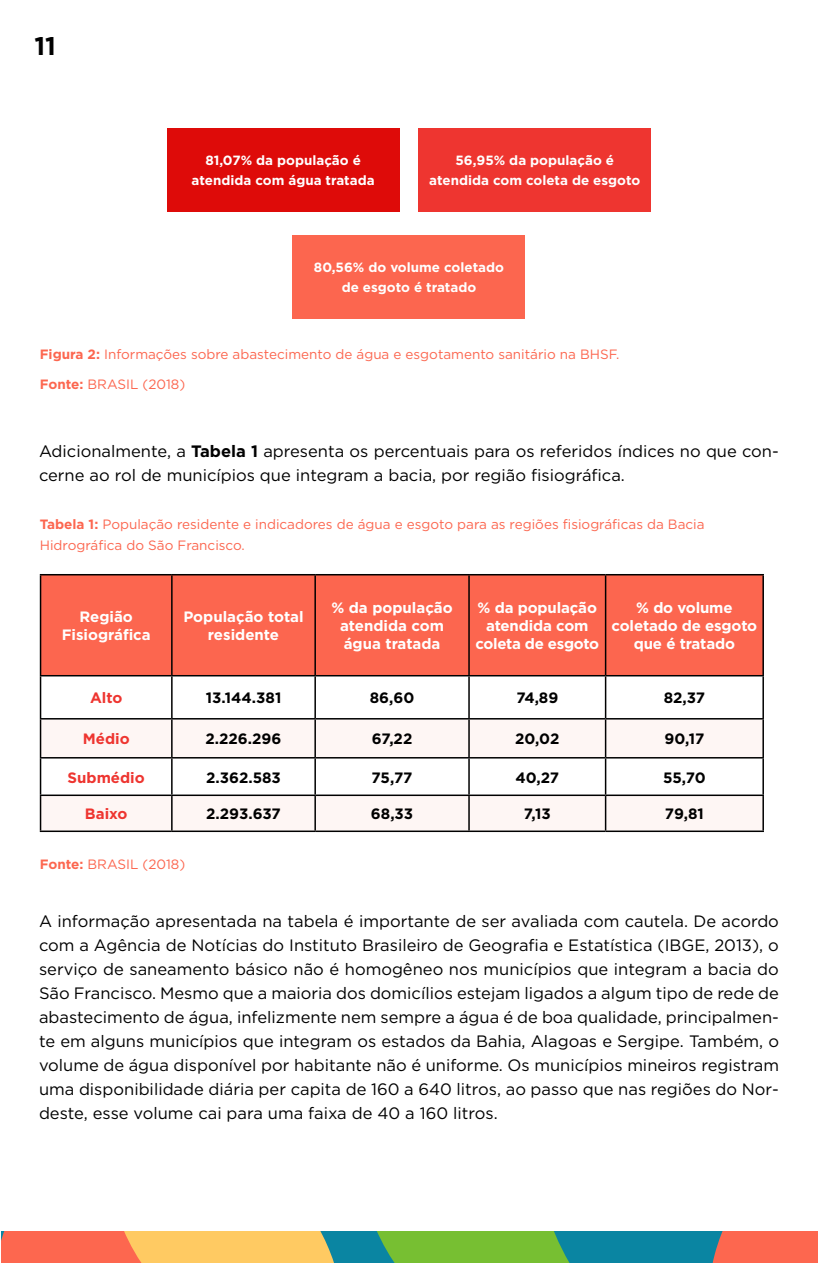
<style>
.page{position:relative;width:818px;height:1263px;background:#fff}
.page>*{position:absolute;margin:0;border:0;box-sizing:border-box;transform-origin:0 0}
.t1{font:700 25.5px "Gotham";color:#000}
.t2{font:16.5px/24px "Gotham";color:#000}
.t3{font:700 15px/18px "Gotham";letter-spacing:-.01em;color:#fff;text-align:center}
.t4{font:700 15px "Gotham";color:#000}
.t5{font:700 15px "Gotham";color:#ee3530}
.t6{font:13.5px/21px "Gotham";color:#fc664f}
.t7{font:700 13.35px/19.5px "Gotham";color:#fff;text-align:center}
.s1{font-weight:700}
</style>
<div class="page">
<div style="left:283px;top:1232px;width:251px;height:31px;background:#0a85a2"></div>
<svg style="left:1px;top:1232px;width:333px;height:31px;background:#f9a15b"></svg>
<svg style="left:377px;top:1232px;width:441px;height:31px;background:#6c9562"></svg>
<div style="left:418px;top:128px;width:233px;height:84px;background:#ee3530"></div>
<div style="left:293px;top:235px;width:232px;height:84px;background:#fc664f"></div>
<div style="left:167px;top:128px;width:232px;height:84px;background:#de0b09"></div>
<div style="left:41px;top:575px;width:721px;height:100px;background:#fc664f"></div>
<div style="left:41px;top:720px;width:721px;height:111px;background:#fef6f4"></div>
<svg style="left:41px;top:759px;width:721px;height:36px"></svg>
<hr style="left:40px;top:574px;width:132px;height:1px;background:#000">
<hr style="left:40px;top:575px;width:1px;height:100px;background:#000">
<hr style="left:172px;top:574px;width:143px;height:1px;background:#000">
<hr style="left:171px;top:575px;width:1px;height:100px;background:#000">
<hr style="left:315px;top:574px;width:154px;height:1px;background:#000">
<hr style="left:314px;top:575px;width:2px;height:100px;background:#000">
<hr style="left:469px;top:574px;width:136px;height:1px;background:#000">
<hr style="left:468px;top:575px;width:2px;height:100px;background:#000">
<hr style="left:605px;top:574px;width:159px;height:1px;background:#000">
<hr style="left:604px;top:575px;width:2px;height:100px;background:#000">
<hr style="left:762px;top:575px;width:2px;height:100px;background:#000">
<hr style="left:40px;top:675px;width:132px;height:1px;background:#000">
<hr style="left:40px;top:676px;width:1px;height:42px;background:#000">
<hr style="left:172px;top:675px;width:143px;height:1px;background:#000">
<hr style="left:171px;top:676px;width:1px;height:42px;background:#000">
<hr style="left:315px;top:675px;width:154px;height:1px;background:#000">
<hr style="left:314px;top:676px;width:2px;height:42px;background:#000">
<hr style="left:469px;top:675px;width:136px;height:1px;background:#000">
<hr style="left:468px;top:676px;width:2px;height:42px;background:#000">
<hr style="left:605px;top:675px;width:159px;height:1px;background:#000">
<hr style="left:604px;top:676px;width:2px;height:42px;background:#000">
<hr style="left:762px;top:676px;width:2px;height:42px;background:#000">
<hr style="left:40px;top:718px;width:132px;height:2px;background:#000">
<hr style="left:40px;top:720px;width:1px;height:37px;background:#000">
<hr style="left:172px;top:718px;width:143px;height:2px;background:#000">
<hr style="left:171px;top:720px;width:1px;height:37px;background:#000">
<hr style="left:315px;top:718px;width:154px;height:2px;background:#000">
<hr style="left:314px;top:720px;width:2px;height:37px;background:#000">
<hr style="left:469px;top:718px;width:136px;height:2px;background:#000">
<hr style="left:468px;top:720px;width:2px;height:37px;background:#000">
<hr style="left:605px;top:718px;width:159px;height:2px;background:#000">
<hr style="left:604px;top:720px;width:2px;height:37px;background:#000">
<hr style="left:762px;top:720px;width:2px;height:37px;background:#000">
<hr style="left:40px;top:757px;width:132px;height:2px;background:#000">
<hr style="left:40px;top:759px;width:1px;height:36px;background:#000">
<hr style="left:172px;top:757px;width:143px;height:2px;background:#000">
<hr style="left:171px;top:759px;width:1px;height:36px;background:#000">
<hr style="left:315px;top:757px;width:154px;height:2px;background:#000">
<hr style="left:314px;top:759px;width:2px;height:36px;background:#000">
<hr style="left:469px;top:757px;width:136px;height:2px;background:#000">
<hr style="left:468px;top:759px;width:2px;height:36px;background:#000">
<hr style="left:605px;top:757px;width:159px;height:2px;background:#000">
<hr style="left:604px;top:759px;width:2px;height:36px;background:#000">
<hr style="left:762px;top:759px;width:2px;height:36px;background:#000">
<hr style="left:40px;top:795px;width:132px;height:1px;background:#000">
<hr style="left:40px;top:796px;width:1px;height:35px;background:#000">
<hr style="left:172px;top:795px;width:143px;height:1px;background:#000">
<hr style="left:171px;top:796px;width:1px;height:35px;background:#000">
<hr style="left:315px;top:795px;width:154px;height:1px;background:#000">
<hr style="left:314px;top:796px;width:2px;height:35px;background:#000">
<hr style="left:469px;top:795px;width:136px;height:1px;background:#000">
<hr style="left:468px;top:796px;width:2px;height:35px;background:#000">
<hr style="left:605px;top:795px;width:159px;height:1px;background:#000">
<hr style="left:604px;top:796px;width:2px;height:35px;background:#000">
<hr style="left:762px;top:796px;width:2px;height:35px;background:#000">
<hr style="left:40px;top:831px;width:132px;height:1px;background:#000">
<hr style="left:172px;top:831px;width:143px;height:1px;background:#000">
<hr style="left:315px;top:831px;width:154px;height:1px;background:#000">
<hr style="left:469px;top:831px;width:136px;height:1px;background:#000">
<hr style="left:605px;top:831px;width:159px;height:1px;background:#000">
<h1 class="t1" style="left:34px;top:29px;width:23px">11</h1>
<p class="t7" style="left:192px;top:151px;width:184px">81,07% da população é atendida com água tratada</p>
<p class="t7" style="left:429px;top:151px;width:212px">56,95% da população é atendida com coleta de esgoto</p>
<p class="t7" style="left:314px;top:258px;width:192px">80,56% do volume coletado de esgoto é tratado</p>
<p class="t6" style="left:40px;top:343px;width:581px"><span class="s1">Figura 2:</span> Informações sobre abastecimento de água e esgotamento sanitário na BHSF.</p>
<p class="t6" style="left:40px;top:373px;width:147px"><span class="s1">Fonte:</span> BRASIL (2018)</p>
<p class="t2" style="left:39px;top:439px;width:741px">Adicionalmente, a <span class="s1">Tabela 1</span> apresenta os percentuais para os referidos índices no que con&shy;cerne ao rol de municípios que integram a bacia, por região fisiográfica.</p>
<p class="t6" style="left:40px;top:513px;width:666px"><span class="s1">Tabela 1:</span> População residente e indicadores de água e esgoto para as regiões fisiográficas da Bacia<br>Hidrográfica do São Francisco.</p>
<p class="t3" style="left:62px;top:608px;width:90px">Região<br>Fisiográfica</p>
<p class="t3" style="left:183px;top:608px;width:122px">População total residente</p>
<p class="t3" style="left:331px;top:599px;width:123px">% da população atendida com água tratada</p>
<p class="t3" style="left:475px;top:599px;width:125px">% da população atendida com coleta de esgoto</p>
<p class="t3" style="left:611px;top:599px;width:147px">% do volume coletado de esgoto que é tratado</p>
<p class="t5" style="left:90px;top:688px;width:34px">Alto</p>
<p class="t4" style="left:206px;top:688px;width:77px">13.144.381</p>
<p class="t4" style="left:370px;top:688px;width:46px">86,60</p>
<p class="t4" style="left:516px;top:688px;width:43px">74,89</p>
<p class="t4" style="left:663px;top:688px;width:43px">82,37</p>
<p class="t5" style="left:83px;top:729px;width:48px">Médio</p>
<p class="t4" style="left:206px;top:729px;width:77px">2.226.296</p>
<p class="t4" style="left:372px;top:729px;width:42px">67,22</p>
<p class="t4" style="left:515px;top:729px;width:46px">20,02</p>
<p class="t4" style="left:664px;top:729px;width:41px">90,17</p>
<p class="t5" style="left:68px;top:767px;width:79px">Submédio</p>
<p class="t4" style="left:206px;top:767px;width:76px">2.362.583</p>
<p class="t4" style="left:371px;top:767px;width:42px">75,77</p>
<p class="t4" style="left:515px;top:767px;width:45px">40,27</p>
<p class="t4" style="left:663px;top:767px;width:44px">55,70</p>
<p class="t5" style="left:85px;top:804px;width:44px">Baixo</p>
<p class="t4" style="left:206px;top:804px;width:76px">2.293.637</p>
<p class="t4" style="left:371px;top:804px;width:44px">68,33</p>
<p class="t4" style="left:524px;top:804px;width:28px">7,13</p>
<p class="t4" style="left:665px;top:804px;width:40px">79,81</p>
<p class="t6" style="left:40px;top:854px;width:147px"><span class="s1">Fonte:</span> BRASIL (2018)</p>
<p class="t2" style="left:39px;top:909px;width:741px;text-align:justify">A informação apresentada na tabela é importante de ser avaliada com cautela. De acordo com a Agência de Notícias do Instituto Brasileiro de Geografia e Estatística (IBGE, 2013), o serviço de saneamento básico não é homogêneo nos municípios que integram a bacia do São Francisco. Mesmo que a maioria dos domicílios estejam ligados a algum tipo de rede de abastecimento de água, infelizmente nem sempre a água é de boa qualidade, principalmen&shy;te em alguns municípios que integram os estados da Bahia, Alagoas e Sergipe. Também, o volume de água disponível por habitante não é uniforme. Os municípios mineiros registram uma disponibilidade diária per capita de 160 a 640 litros, ao passo que nas regiões do Nor&shy;deste, esse volume cai para uma faixa de 40 a 160 litros.</p>
</div>
